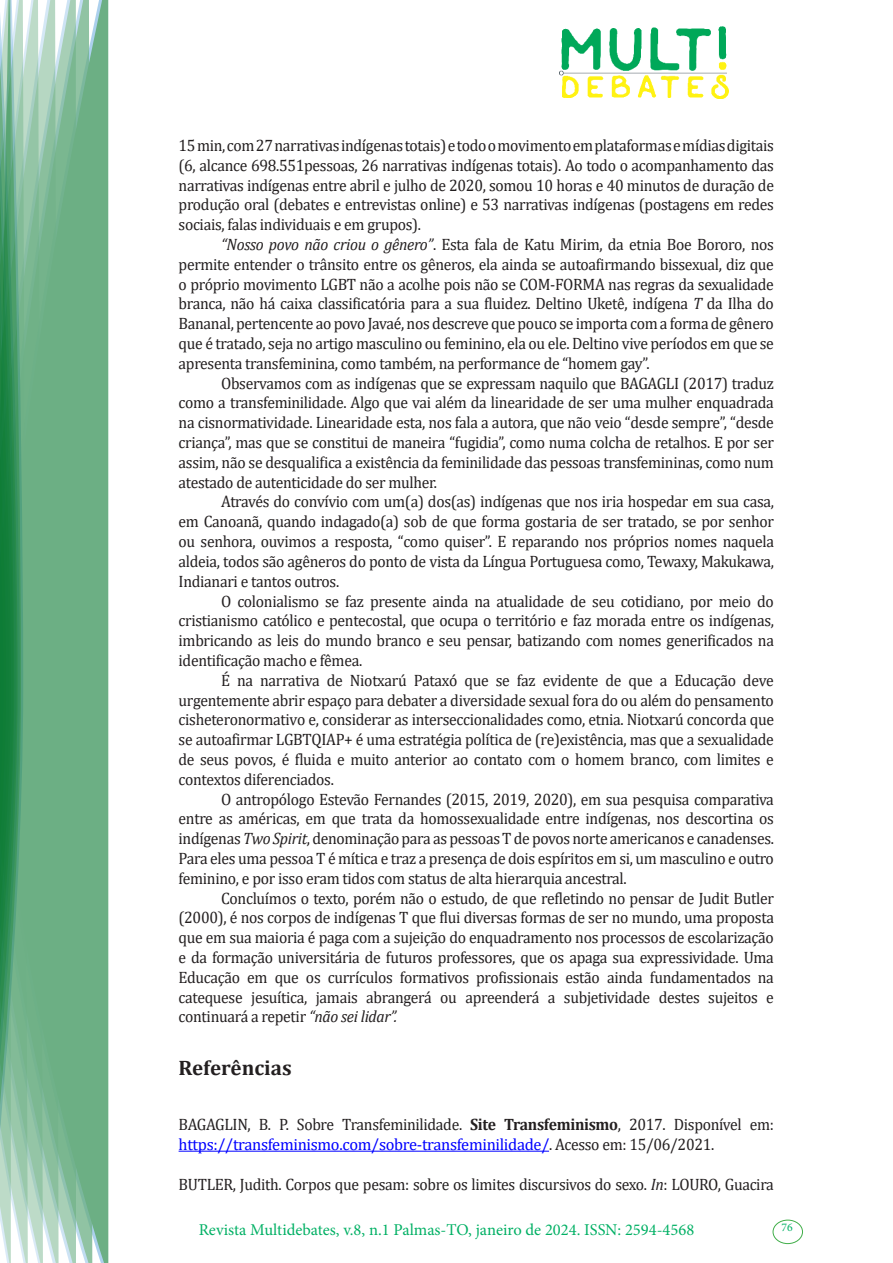
<style>
.page{position:relative;width:893px;height:1263px;background:#fff}
.page>*{position:absolute;margin:0;border:0;box-sizing:border-box;transform-origin:0 0}
.Titulo_2{font:700 21px "Cambria";color:#231f20}
.texto{font:16.5px/19.8px "Cambria";letter-spacing:-.02em;color:#231f20;text-align:justify;scale:.95 1}
.t1{font:16.5px "Minion Pro";color:#00b064}
.t2{font:11.7px "Minion Pro";color:#00b064}
.s1{font-style:italic}
.s2{font-weight:700}
.s3{color:#00f}
</style>
<div class="page">
<img style="left:559px;top:26px;width:169px;height:72px">
<div style="left:95px;top:0;width:14px;height:1263px;background:#6caf84"></div>
<svg style="left:79px;top:0;width:16px;height:1263px;background:#71b289"></svg>
<svg style="left:62px;top:0;width:17px;height:1263px;background:#75b48c"></svg>
<svg style="left:45px;top:0;width:17px;height:1263px;background:#7cb792"></svg>
<svg style="left:30px;top:0;width:15px;height:1263px;background:#80ba96"></svg>
<svg style="left:0;top:0;width:30px;height:1263px;background:#61a97f"></svg>
<div style="left:772px;top:1219px;width:31px;height:25px;border:1px solid #40ae49;border-radius:50%"></div>
<hr style="left:179px;top:1151px;width:370px;height:1px;background:#00f">
<p class="texto" style="left:179px;top:135px;width:628px">15 min, com 27 narrativas indígenas totais) e todo o movimento em plataformas e mídias digitais (6, alcance 698.551pessoas, 26 narrativas indígenas totais). Ao todo o acompanhamento das narrativas indígenas entre abril e julho de 2020, somou 10 horas e 40 minutos de duração de produção oral (debates e entrevistas online) e 53 narrativas indígenas (postagens em redes sociais, falas individuais e em grupos).</p>
<p class="texto" style="left:179px;top:234px;width:628px;text-indent:43px"><span class="s1">“Nosso povo não criou o gênero”</span>. Esta fala de Katu Mirim, da etnia Boe Bororo, nos permite entender o trânsito entre os gêneros, ela ainda se autoafirmando bissexual, diz que o próprio movimento LGBT não a acolhe pois não se COM-FORMA nas regras da sexualidade branca, não há caixa classificatória para a sua fluidez. Deltino Uketê, indígena <span class="s1">T</span> da Ilha do Bananal, pertencente ao povo Javaé, nos descreve que pouco se importa com a forma de gênero que é tratado, seja no artigo masculino ou feminino, ela ou ele. Deltino vive períodos em que se apresenta transfeminina, como também, na performance de “homem gay”.</p>
<p class="texto" style="left:179px;top:373px;width:628px;text-indent:43px">Observamos com as indígenas que se expressam naquilo que BAGAGLI (2017) traduz como a transfeminilidade. Algo que vai além da linearidade de ser uma mulher enquadrada na cisnormatividade. Linearidade esta, nos fala a autora, que não veio “desde sempre”, “desde criança”, mas que se constitui de maneira “fugidia”, como numa colcha de retalhos. E por ser assim, não se desqualifica a existência da feminilidade das pessoas transfemininas, como num atestado de autenticidade do ser mulher.</p>
<p class="texto" style="left:179px;top:492px;width:628px;text-indent:43px">Através do convívio com um(a) dos(as) indígenas que nos iria hospedar em sua casa, em Canoanã, quando indagado(a) sob de que forma gostaria de ser tratado, se por senhor ou senhora, ouvimos a resposta, “como quiser”. E reparando nos próprios nomes naquela aldeia, todos são agêneros do ponto de vista da Língua Portuguesa como, Tewaxy, Makukawa, Indianari e tantos outros.</p>
<p class="texto" style="left:179px;top:591px;width:628px;text-indent:43px">O colonialismo se faz presente ainda na atualidade de seu cotidiano, por meio do cristianismo católico e pentecostal, que ocupa o território e faz morada entre os indígenas, imbricando as leis do mundo branco e seu pensar, batizando com nomes generificados na identificação macho e fêmea.</p>
<p class="texto" style="left:179px;top:670px;width:628px;text-indent:43px">É na narrativa de Niotxarú Pataxó que se faz evidente de que a Educação deve urgentemente abrir espaço para debater a diversidade sexual fora do ou além do pensamento cisheteronormativo e, considerar as interseccionalidades como, etnia. Niotxarú concorda que se autoafirmar LGBTQIAP+ é uma estratégia política de (re)existência, mas que a sexualidade de seus povos, é fluida e muito anterior ao contato com o homem branco, com limites e contextos diferenciados.</p>
<p class="texto" style="left:179px;top:789px;width:628px;text-indent:43px">O antropólogo Estevão Fernandes (2015, 2019, 2020), em sua pesquisa comparativa entre as américas, em que trata da homossexualidade entre indígenas, nos descortina os indígenas <span class="s1">Two Spirit</span>, denominação para as pessoas T de povos norte americanos e canadenses.<br>Para eles uma pessoa T é mítica e traz a presença de dois espíritos em si, um masculino e outro feminino, e por isso eram tidos com status de alta hierarquia ancestral.</p>
<p class="texto" style="left:179px;top:888px;width:628px;text-indent:43px">Concluímos o texto, porém não o estudo, de que refletindo no pensar de Judit Butler (2000), é nos corpos de indígenas T que flui diversas formas de ser no mundo, uma proposta que em sua maioria é paga com a sujeição do enquadramento nos processos de escolarização e da formação universitária de futuros professores, que os apaga sua expressividade. Uma Educação em que os currículos formativos profissionais estão ainda fundamentados na catequese jesuítica, jamais abrangerá ou apreenderá a subjetividade destes sujeitos e continuará a repetir <span class="s1">“não sei lidar”.</span></p>
<p class="Titulo_2" style="left:179px;top:1052px;width:115px">Referências</p>
<p class="texto" style="left:179px;top:1115px;width:628px">BAGAGLIN, B. P. Sobre Transfeminilidade. <span class="s2">Site Transfeminismo</span>, 2017. Disponível em: <span class="s3">https://transfeminismo.com/sobre-transfeminilidade/</span>. Acesso em: 15/06/2021.</p>
<p class="texto" style="left:179px;top:1174px;width:628px">BUTLER, Judith. Corpos que pesam: sobre os limites discursivos do sexo. <span class="s1">In</span>: LOURO, Guacira</p>
<p class="t1" style="left:199px;top:1218px;width:497px">Revista Multidebates, v.8, n.1 Palmas-TO, janeiro de 2024. ISSN: 2594-4568</p>
<p class="t2" style="left:781px;top:1219px;width:13px">76</p>
</div>
